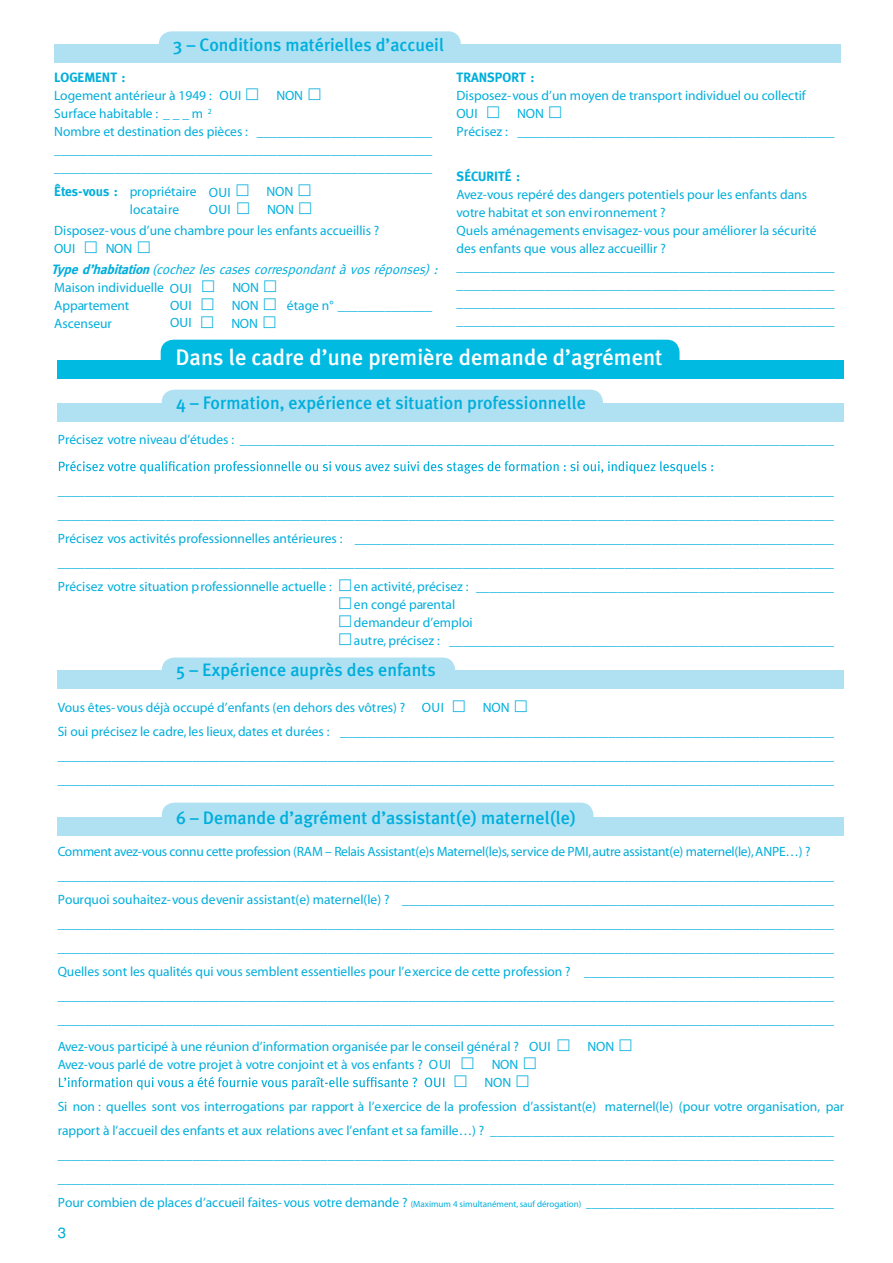
<style>
.page{position:relative;width:893px;height:1263px;background:#fff}
.page>*{position:absolute;margin:0;border:0;box-sizing:border-box;transform-origin:0 0}
.t1{font:500 22.5px "Meta Plus";color:#fff}
.t2{font:500 18px "Meta Plus";color:#00aedc}
.t3{font:15px "Casesaremplir";color:#00aedc}
.t4{font:15px "Helvetica";color:#00aedc}
.t5{font:13.5px/24px "Meta Plus";color:#00aedc}
.t6{font:italic 13.5px "Meta";color:#00aedc}
.t7{font:700 13.5px "Meta";color:#00aedc}
.s1{font-family:"Casesaremplir";font-size:15px}
.s2{font-family:"Meta";font-weight:700}
.s3{font-weight:700}
.s4{font-size:9px}
</style>
<div class="page">
<div style="left:57px;top:404px;width:787px;height:18px;background:#afe1f3"></div>
<div style="left:161px;top:340px;width:519px;height:34px;background:#00bae2;border-radius:13px"></div>
<div style="left:57px;top:360px;width:787px;height:18px;background:#00bae2"></div>
<div style="left:162px;top:390px;width:441px;height:30px;background:#afe1f3;border-radius:13px"></div>
<svg style="left:59px;top:461px;width:654px;height:13px"></svg>
<div style="left:57px;top:670px;width:787px;height:18px;background:#afe1f3"></div>
<div style="left:162px;top:657px;width:293px;height:30px;background:#afe1f3;border-radius:13px"></div>
<div style="left:57px;top:818px;width:787px;height:18px;background:#afe1f3"></div>
<div style="left:162px;top:803px;width:431px;height:32px;background:#afe1f3;border-radius:13px"></div>
<svg style="left:59px;top:1077px;width:385px;height:13px"></svg>
<div style="left:54px;top:44px;width:787px;height:18px;background:#afe1f3"></div>
<div style="left:159px;top:31px;width:302px;height:30px;background:#afe1f3;border-radius:13px"></div>
<h2 class="t2" style="left:173px;top:39px;width:272px">3 – Conditions matérielles d’accueil</h2>
<p class="t7" style="left:54px;top:73px;width:73px">LOGEMENT :</p>
<p class="t5" style="left:54px;top:85px;width:159px">Logement antérieur à 1949 :</p>
<p class="t3" style="left:247px;top:86px;width:13px">O</p>
<p class="t5" style="left:276px;top:85px;width:45px">NON <span class="s1">O</span></p>
<p class="t5" style="left:54px;top:106px;width:380px;line-height:18px">Surface habitable : _ _ _ m <sup>2<br></sup>Nombre et destination des pièces : __________________________ ________________________________________________________ ________________________________________________________</p>
<p class="t5" style="left:54px;top:181px;width:144px"><span class="s2">Êtes-vous :</span> propriétaire</p>
<p class="t3" style="left:237px;top:182px;width:13px">O</p>
<p class="t5" style="left:266px;top:181px;width:45px">NON <span class="s1">O</span></p>
<p class="t5" style="left:130px;top:199px;width:51px">locataire</p>
<p class="t3" style="left:237px;top:200px;width:13px">O</p>
<p class="t5" style="left:220px;top:85px;width:23px">OUI</p>
<p class="t5" style="left:209px;top:184px;width:23px;line-height:17.9px">OUI<br>OUI</p>
<p class="t5" style="left:54px;top:201px;width:327px;line-height:21px;text-indent:213px">NON <span class="s1">O<br></span>Disposez-vous d’une chambre pour les enfants accueillis ?</p>
<p class="t5" style="left:54px;top:238px;width:97px">OUI <span class="s1">O</span> NON <span class="s1">O</span></p>
<p class="t6" style="left:51px;top:265px;width:391px"><span class="s3">Type d’habitation</span> (cochez les cases correspondant à vos réponses) :</p>
<p class="t5" style="left:54px;top:277px;width:139px">Maison individuelle OUI</p>
<p class="t3" style="left:203px;top:278px;width:13px">O</p>
<p class="t5" style="left:232px;top:277px;width:45px">NON <span class="s1">O</span></p>
<p class="t5" style="left:54px;top:295px;width:77px">Appartement</p>
<p class="t5" style="left:170px;top:295px;width:23px">OUI</p>
<p class="t3" style="left:202px;top:296px;width:13px">O</p>
<p class="t5" style="left:232px;top:295px;width:202px">NON <span class="s1">O</span> étage n° ______________</p>
<p class="t5" style="left:54px;top:313px;width:59px">Ascenseur</p>
<p class="t3" style="left:202px;top:314px;width:13px">O</p>
<p class="t5" style="left:231px;top:313px;width:45px">NON <span class="s1">O</span></p>
<p class="t5" style="left:170px;top:312px;width:23px">OUI</p>
<p class="t7" style="left:457px;top:73px;width:79px">TRANSPORT :</p>
<p class="t5" style="left:457px;top:88px;width:351px;line-height:18px">Disposez-vous d’un moyen de transport individuel ou collectif<br>OUI <span class="s1">O</span></p>
<p class="t5" style="left:457px;top:106px;width:380px;line-height:18px;text-indent:61px">NON <span class="s1">O<br></span>Précisez : _______________________________________________</p>
<p class="t7" style="left:457px;top:172px;width:65px">SÉCURITÉ :</p>
<p class="t5" style="left:457px;top:187px;width:379px;line-height:18px">Avez-vous repéré des dangers potentiels pour les enfants dans votre habitat et son environnement ?<br>Quels aménagements envisagez-vous pour améliorer la sécurité des enfants que vous allez accueillir ? ________________________________________________________ ________________________________________________________ ________________________________________________________ ________________________________________________________</p>
<h1 class="t1" style="left:175px;top:349px;width:489px">Dans le cadre d’une première demande d’agrément</h1>
<h2 class="t2" style="left:176px;top:396px;width:411px">4 – Formation, expérience et situation professionnelle</h2>
<p class="t5" style="left:58px;top:429px;width:778px">Précisez votre niveau d’études : ________________________________________________________________________________________</p>
<p class="t5" style="left:58px;top:480px;width:778px;text-align:justify">___________________________________________________________________________________________________________________ ___________________________________________________________________________________________________________________ Précisez vos activités professionnelles antérieures : _______________________________________________________________________ ___________________________________________________________________________________________________________________ Précisez votre situation professionnelle actuelle : <span class="s1">O</span> en activité, précisez : _____________________________________________________</p>
<p class="t5" style="left:339px;top:597px;width:496px;line-height:18px"><span class="s1">O</span> en congé parental<br><span class="s1">O</span> demandeur d’emploi<br><span class="s1">O</span> autre, précisez : _________________________________________________________</p>
<h2 class="t2" style="left:176px;top:664px;width:261px">5 – Expérience auprès des enfants</h2>
<p class="t5" style="left:58px;top:697px;width:408px">Vous êtes- vous déjà occupé d’enfants (en dehors des vôtres) ? OUI <span class="s1">O</span></p>
<p class="t5" style="left:58px;top:697px;width:778px;text-indent:425px">NON <span class="s1">O<br></span>Si oui précisez le cadre, les lieux, dates et durées : ________________________________________________________________________ ___________________________________________________________________________________________________________________ ___________________________________________________________________________________________________________________</p>
<h2 class="t2" style="left:176px;top:811px;width:401px">6 – Demande d’agrément d’assistant(e) maternel(le)</h2>
<p class="t5" style="left:58px;top:841px;width:778px">Comment avez-vous connu cette profession (RAM – Relais Assistant(e)s Maternel(le)s, service de PMI, autre assistant(e) maternel(le), ANPE…) ? ___________________________________________________________________________________________________________________ Pourquoi souhaitez-vous devenir assistant(e) maternel(le) ? ________________________________________________________________ ___________________________________________________________________________________________________________________ ___________________________________________________________________________________________________________________ Quelles sont les qualités qui vous semblent essentielles pour l’exercice de cette profession ? _____________________________________ ___________________________________________________________________________________________________________________ ___________________________________________________________________________________________________________________</p>
<p class="t5" style="left:58px;top:1036px;width:513px">Avez-vous participé à une réunion d’information organisée par le conseil général ? OUI <span class="s1">O</span></p>
<p class="t5" style="left:587px;top:1036px;width:45px">NON <span class="s1">O</span></p>
<p class="t5" style="left:58px;top:1054px;width:417px">Avez-vous parlé de votre projet à votre conjoint et à vos enfants ? OUI <span class="s1">O</span></p>
<p class="t5" style="left:492px;top:1054px;width:45px">NON <span class="s1">O</span></p>
<p class="t3" style="left:455px;top:1073px;width:13px">O</p>
<p class="t5" style="left:58px;top:1072px;width:788px;text-indent:427px">NON <span class="s1">O<br></span>Si non : quelles sont vos interrogations par rapport à l’exercice de la profession d’assistant(e) maternel(le) (pour votre organisation, par rapport à l’accueil des enfants et aux relations avec l’enfant et sa famille…) ? __________________________________________________ ___________________________________________________________________________________________________________________ ___________________________________________________________________________________________________________________ Pour combien de places d’accueil faites- vous votre demande ? <span class="s4">(Maximum 4 simultanément, sauf dérogation)</span> ___________________________________________</p>
<p class="t4" style="left:58px;top:1227px;width:10px">3</p>
</div>
